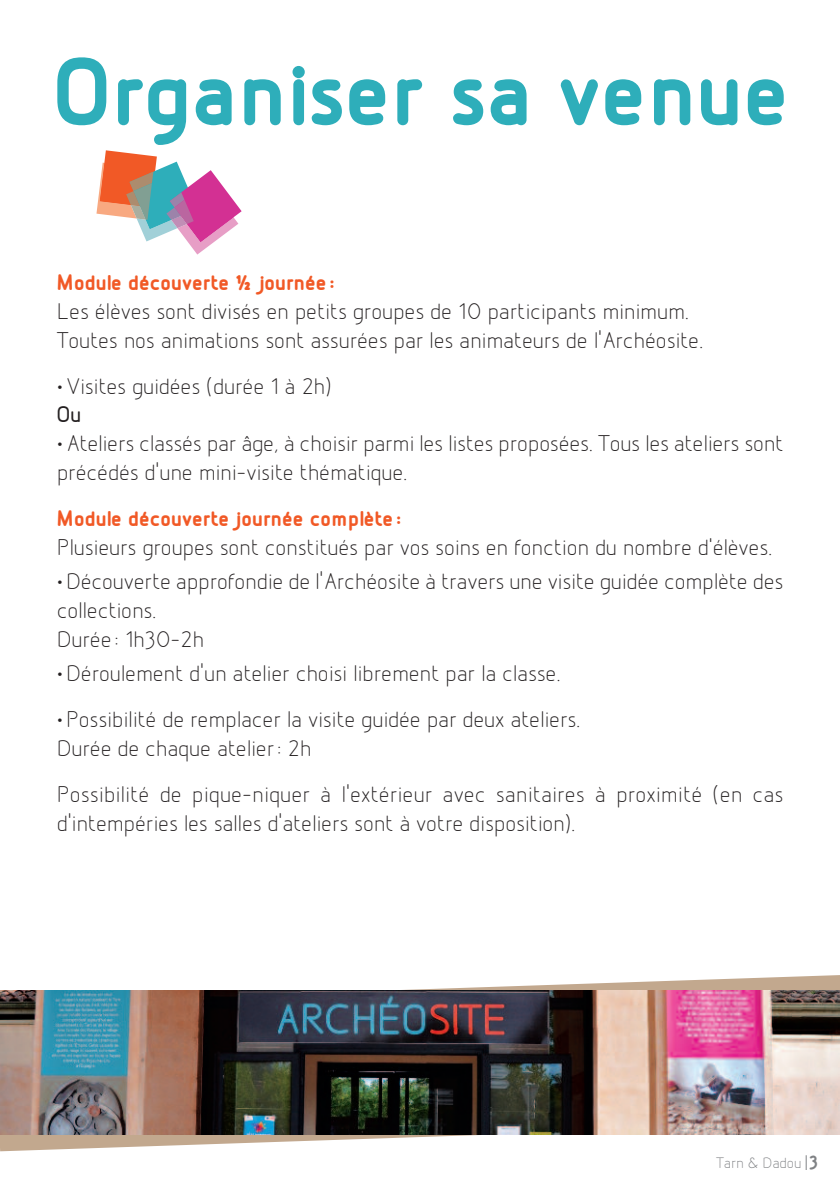
<style>
.page{position:relative;width:840px;height:1191px;background:#fff}
.page>*{position:absolute;margin:0;border:0;box-sizing:border-box;transform-origin:0 0}
.t1{font:700 102.8px "Designio";color:#2eaeba}
.t2{font:24px/28.8px "Designio";color:#231f20}
.t3{font:700 24px "Designio";color:#f15926}
.t4{font:500 24px "Designio";color:#231f20}
.t5{font:16px "Designio";color:#808285}
.s1{font-weight:700;font-size:20px}
</style>
<div class="page">
<svg style="left:0;top:975px;width:839px;height:176px"></svg>
<svg style="left:805px;top:1155px;width:1px;height:15px"></svg>
<img style="left:0;top:990px;width:839px;height:144px">
<svg style="left:96px;top:150px;width:145px;height:104px"></svg>
<h1 class="t1" style="left:54px;top:57px;width:737px">Organiser sa venue</h1>
<p class="t3" style="left:57px;top:274px;width:279px">Module découverte ½ journée :</p>
<p class="t2" style="left:57px;top:299px;width:647px">Les élèves sont divisés en petits groupes de 10 participants minimum.<br>Toutes nos animations sont assurées par les animateurs de l'Archéosite.</p>
<p class="t2" style="left:57px;top:374px;width:276px">•Visites guidées (durée 1 à 2h)</p>
<p class="t4" style="left:57px;top:406px;width:26px">Ou</p>
<p class="t2" style="left:57px;top:432px;width:727px">•Ateliers classés par âge, à choisir parmi les listes proposées. Tous les ateliers sont précédés d'une mini-visite thématique.</p>
<p class="t3" style="left:57px;top:510px;width:345px">Module découverte journée complète :</p>
<p class="t2" style="left:57px;top:535px;width:716px">Plusieurs groupes sont constitués par vos soins en fonction du nombre d’élèves.</p>
<p class="t2" style="left:57px;top:569px;width:727px">•Découverte approfondie de l'Archéosite à travers une visite guidée complète des collections.<br>Durée : 1h30-2h</p>
<p class="t2" style="left:57px;top:662px;width:505px">•Déroulement d'un atelier choisi librement par la classe.</p>
<p class="t2" style="left:57px;top:707px;width:525px">•Possibilité de remplacer la visite guidée par deux ateliers.<br>Durée de chaque atelier: 2h</p>
<p class="t2" style="left:57px;top:782px;width:727px">Possibilité de pique-niquer à l'extérieur avec sanitaires à proximité (en cas d'intempéries les salles d'ateliers sont à votre disposition).</p>
<p class="t5" style="left:715px;top:1157px;width:103px">Tarn &amp; Dadou <span class="s1">3</span></p>
</div>
